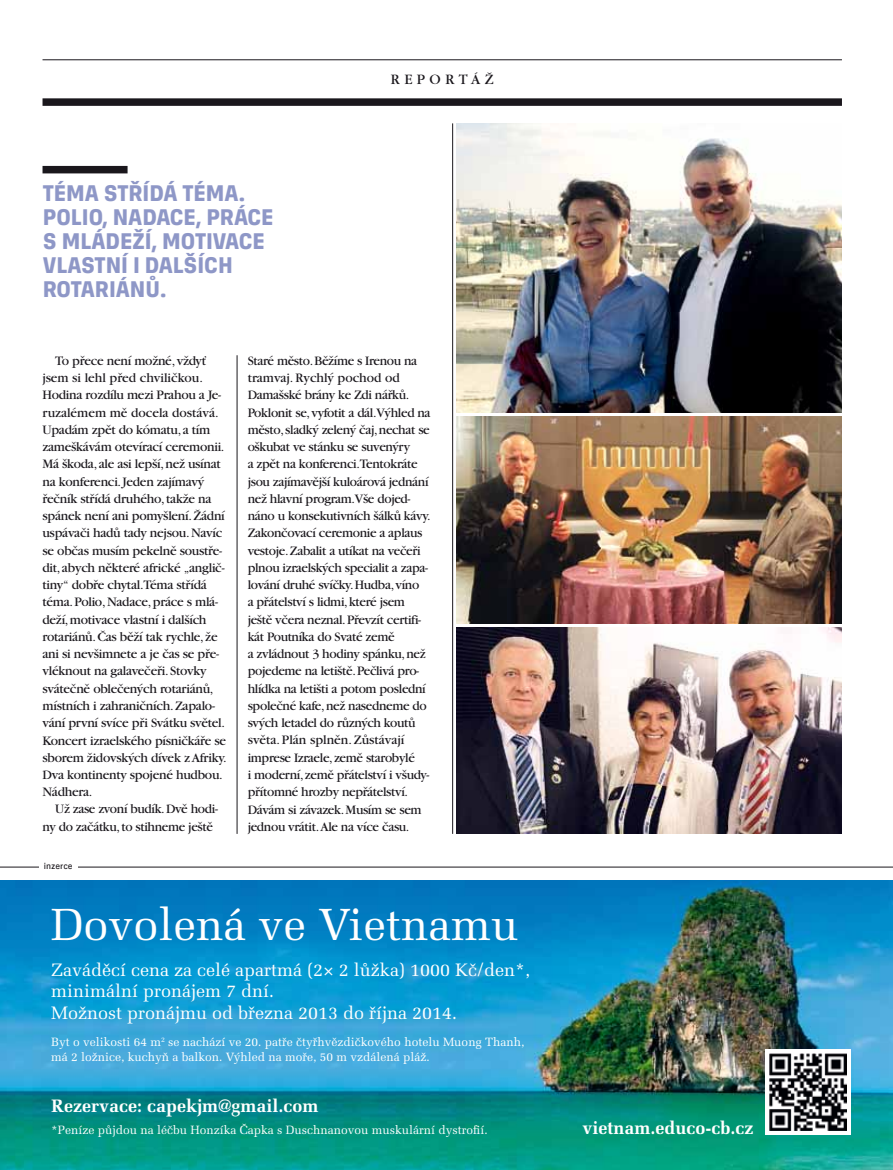
<style>
.page{position:relative;width:893px;height:1170px;background:#fff}
.page>*{position:absolute;margin:0;border:0;box-sizing:border-box;transform-origin:0 0}
.t1{font:45px "Melior CE";color:#fff}
.t2{font:700 24px/24px "Unio";letter-spacing:-.03em;color:#8e97c7}
.t3{font:18px/21.6px "Melior CE";color:#fff}
.t4{font:700 18px "Melior CE";color:#fff}
.t5{font:15px "ITC Garamond CE";letter-spacing:.3em;color:#1a171c}
.t6{font:13.5px/17.2px "ITC Garamond CE";letter-spacing:-.025em;color:#1a171c}
.t7{font:12px/15px "Melior CE";color:#fff}
.t8{font:500 9px "Unio";color:#1a171c}
</style>
<div class="page">
<div style="left:43px;top:98px;width:799px;height:8px;background:#1a171c"></div>
<hr style="left:43px;top:59px;width:799px;height:1px;background:#1a171c">
<img style="left:0;top:880px;width:893px;height:289px">
<hr style="left:0;top:866px;width:893px;height:1px;background:#1a171c">
<div style="left:39px;top:862px;width:38px;height:8px;background:#fff"></div>
<svg style="left:765px;top:1049px;width:85px;height:85px"></svg>
<img style="left:770px;top:1053px;width:76px;height:76px">
<img style="left:457px;top:123px;width:385px;height:289px">
<img style="left:457px;top:417px;width:385px;height:206px">
<img style="left:457px;top:627px;width:385px;height:206px">
<hr style="left:452px;top:123px;width:1px;height:710px;background:#1a171c">
<hr style="left:237px;top:355px;width:1px;height:478px;background:#1a171c">
<div style="left:43px;top:166px;width:85px;height:7px;background:#1a171c"></div>
<h2 class="t2" style="left:43px;top:181px;width:233px">TÉMA STŘÍDÁ TÉMA.<br>POLIO, NADACE, PRÁCE<br>S MLÁDEŽÍ, MOTIVACE<br>VLASTN Í I DALŠÍCH<br>ROTARIÁN Ů.</h2>
<p class="t5" style="left:391px;top:72px;width:104px">REPORTÁŽ</p>
<p class="t6" style="left:43px;top:352px;width:186px;text-indent:13px">To přece není možné, vždyť jsem si lehl před chviličkou.<br>Hodina rozdílu mezi Prahou a Je&shy;ruzalémem mě docela dostává.<br>Upadám zpět do kómatu, a tím zameškávám otevírací ceremonii.<br>Má škoda, ale asi lepší, než usínat na konferenci. Jeden zajímavý řečník střídá druhého, takže na spánek není ani pomyšlení. Žádní uspávači hadů tady nejsou. Navíc se občas musím pekelně soustře&shy;dit, abych některé africké „anglič&shy;tiny“ dobře chytal.Téma střídá téma. Polio, Nadace, práce s mlá&shy;deží, motivace vlastní i dalších rotariánů. Čas běží tak rychle, že ani si nevšimnete a je čas se pře&shy;vléknout na galavečeři. Stovky svátečně oblečených rotariánů, místních i zahraničních. Zapalo&shy;vání první svíce při Svátku světel.<br>Koncert izraelského písničkáře se sborem židovských dívek zAfriky.<br>Dva kontinenty spojené hudbou.<br>Nádhera.</p>
<p class="t6" style="left:43px;top:801px;width:177px;text-indent:13px">Už zase zvoní budík. Dvě hodi&shy;ny do začátku, to stihneme ještě</p>
<p class="t8" style="left:44px;top:861px;width:30px">inzerce</p>
<p class="t6" style="left:248px;top:352px;width:184px">Staré město. Běžíme s Irenou na tramvaj. Rychlý pochod od<br>Damašské brány ke Zdi nářků.<br>Poklonit se, vyfotit a dál.Výhled na město, sladký zelený čaj, nechat se oškubat ve stánku se suvenýry<br>a zpět na konferenci.Tentokráte jsou zajímavější kuloárová jednání než hlavní program.Vše dojed&shy;náno u konsekutivních šálků kávy.<br>Zakončovací ceremonie a aplaus vestoje. Zabalit a utíkat na večeři plnou izraelských specialit a zapa&shy;lování druhé svíčky. Hudba, víno<br>a přátelství s lidmi, které jsem ještě včera neznal. Převzít certifi&shy;kát Poutníka do Svaté země<br>a zvládnout 3 hodiny spánku, než pojedeme na letiště. Pečlivá pro&shy;hlídka na letišti a potom poslední společné kafe, než nasedneme do svých letadel do různých koutů světa. Plán splněn. Zůstávají imprese Izraele, země starobylé<br>i moderní, země přátelství i všudy&shy;přítomné hrozby nepřátelství.<br>Dávám si závazek. Musím se sem jednou vrátit. Ale na více času.</p>
<h1 class="t1" style="left:51px;top:899px;width:469px">Dovolená ve Vietnamu</h1>
<h3 class="t3" style="left:51px;top:959px;width:480px">Zaváděcí cena za celé apartmá (2× 2 lůžka) 1000 Kč/den*, minimální pronájem 7 dní.<br>Možnost pronájmu od března 2013 do října 2014.</h3>
<p class="t7" style="left:51px;top:1034px;width:475px">Byt o velikosti 64 m<sup>2</sup> se nachází ve 20. patře čtyřhvězdičkového hotelu Muong Thanh, má 2 ložnice, kuchyň a balkon. Výhled na moře, 50 m vzdálená pláž.</p>
<h3 class="t4" style="left:51px;top:1095px;width:269px">Rezervace: capekjm@gmail.com</h3>
<p class="t7" style="left:51px;top:1122px;width:438px">*Peníze půjdou na léčbu Honzíka Čapka s Duschnanovou muskulární dystrofií.</p>
<h3 class="t4" style="left:583px;top:1117px;width:173px">vietnam.educo-cb.cz</h3>
</div>
